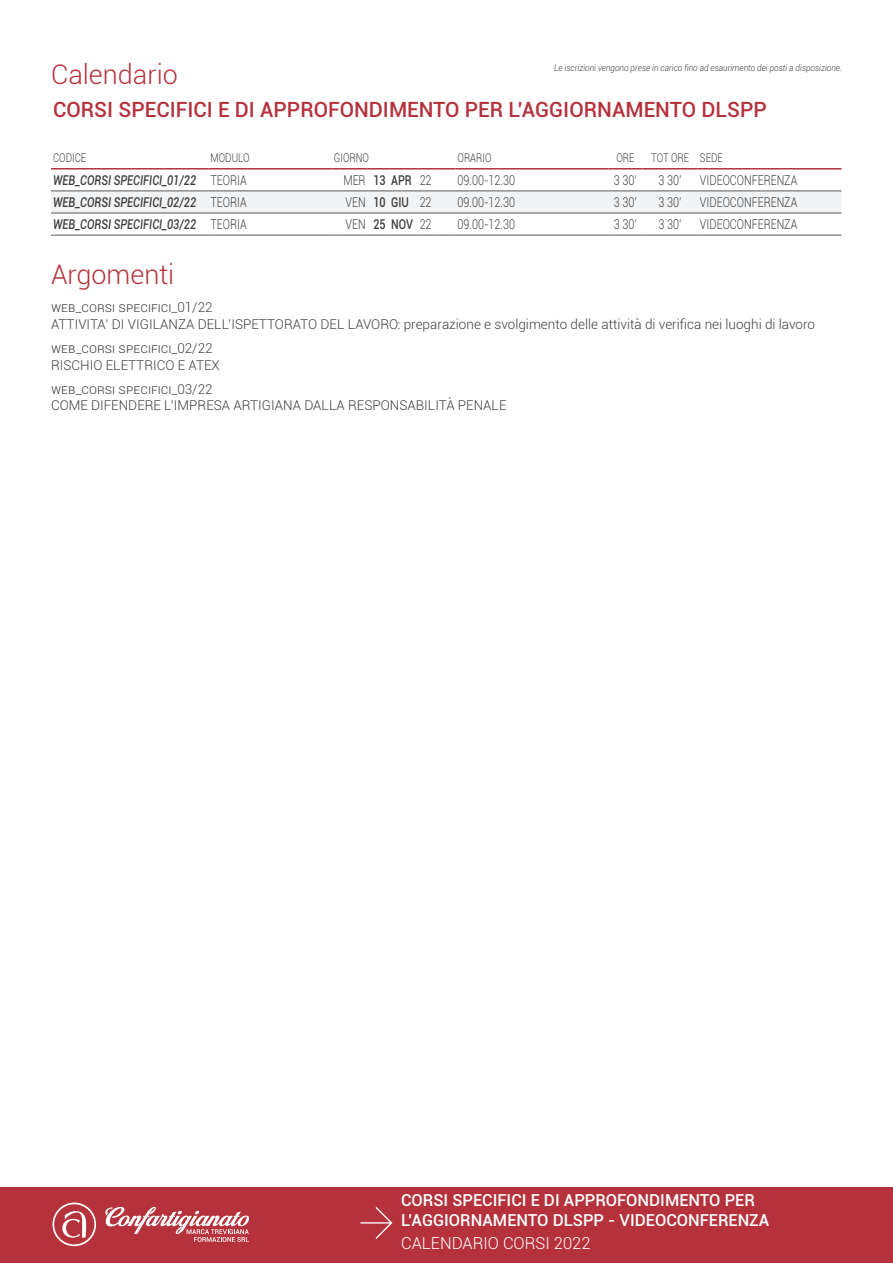
<style>
.page{position:relative;width:893px;height:1263px;background:#fff}
.page>*{position:absolute;margin:0;border:0;box-sizing:border-box;transform-origin:0 0}
.t1{font:300 27px "Roboto";color:#b5323c}
.t2{font:500 21px "Roboto";color:#b5323c}
.t3{font:500 16.5px/19.8px "Roboto";color:#fff}
.t4{font:300 16.5px "Roboto";color:#fff}
.t5{font:300 13.5px/16.2px "Roboto";color:#3e3e3f}
.t6{font:300 13.5px "Roboto";color:#3e3e3f;scale:.8 1}
.t7{font:italic 500 13.5px "Roboto";color:#3e3e3f;scale:.8 1}
.t8{font:500 13.5px "Roboto";color:#3e3e3f;scale:.8 1}
.t9{font:300 12px "Roboto";color:#3e3e3f;scale:.8 1}
.t10{font:italic 300 9px "Roboto";color:#3e3e3f;scale:.9 1}
</style>
<div class="page">
<div style="left:0;top:1187px;width:893px;height:76px;background:#b5323c"></div>
<svg style="left:360px;top:1207px;width:32px;height:32px"></svg>
<svg style="left:52px;top:1202px;width:44px;height:44px"></svg>
<svg style="left:105px;top:1207px;width:144px;height:35px"></svg>
<hr style="left:51px;top:235px;width:157px;height:1px;background:#57585a">
<hr style="left:208px;top:235px;width:124px;height:1px;background:#57585a">
<svg style="left:332px;top:235px;width:123px;height:1px"></svg>
<hr style="left:455px;top:235px;width:153px;height:1px;background:#57585a">
<hr style="left:608px;top:235px;width:34px;height:1px;background:#57585a">
<hr style="left:642px;top:235px;width:56px;height:1px;background:#57585a">
<hr style="left:698px;top:235px;width:143px;height:1px;background:#57585a">
<svg style="left:51px;top:190px;width:790px;height:24px"></svg>
<hr style="left:455px;top:190px;width:153px;height:1px;background:#57585a">
<hr style="left:608px;top:190px;width:34px;height:1px;background:#57585a">
<hr style="left:642px;top:190px;width:56px;height:1px;background:#57585a">
<hr style="left:698px;top:190px;width:143px;height:1px;background:#57585a">
<hr style="left:51px;top:168px;width:157px;height:2px;background:#b5323c">
<hr style="left:208px;top:168px;width:124px;height:2px;background:#b5323c">
<svg style="left:332px;top:168px;width:8px;height:2px"></svg>
<hr style="left:340px;top:168px;width:28px;height:2px;background:#b5323c">
<hr style="left:368px;top:168px;width:21px;height:2px;background:#b5323c">
<hr style="left:389px;top:168px;width:28px;height:2px;background:#b5323c">
<svg style="left:417px;top:168px;width:17px;height:2px"></svg>
<hr style="left:434px;top:168px;width:21px;height:2px;background:#b5323c">
<hr style="left:455px;top:168px;width:153px;height:2px;background:#b5323c">
<hr style="left:608px;top:168px;width:34px;height:2px;background:#b5323c">
<hr style="left:642px;top:168px;width:56px;height:2px;background:#b5323c">
<hr style="left:698px;top:168px;width:143px;height:2px;background:#b5323c">
<p class="t1" style="left:51px;top:56px;width:128px">Calendario</p>
<p class="t2" style="left:53px;top:95px;width:715px">CORSI SPECIFICI E DI APPROFONDIMENTO PER L’AGGIORNAMENTO DLSPP</p>
<p class="t9" style="left:53px;top:150px;width:43px">CODICE</p>
<p class="t9" style="left:210px;top:150px;width:50px">MODULO</p>
<p class="t9" style="left:334px;top:150px;width:45px">GIORNO</p>
<p class="t9" style="left:458px;top:150px;width:44px">ORARIO</p>
<p class="t9" style="left:616px;top:150px;width:24px">ORE</p>
<p class="t9" style="left:651px;top:150px;width:49px">TOT ORE</p>
<p class="t9" style="left:700px;top:150px;width:30px">SEDE</p>
<p class="t7" style="left:53px;top:171px;width:180px">WEB_CORSI SPECIFICI_01/22</p>
<p class="t6" style="left:210px;top:171px;width:47px">TEORIA</p>
<p class="t6" style="left:343px;top:171px;width:29px">MER</p>
<p class="t8" style="left:373px;top:171px;width:50px">13 APR</p>
<p class="t6" style="left:420px;top:171px;width:16px">22</p>
<p class="t6" style="left:458px;top:171px;width:73px">09.00-12.30</p>
<p class="t6" style="left:614px;top:171px;width:30px">3 30’</p>
<p class="t6" style="left:659px;top:171px;width:30px">3 30’</p>
<p class="t6" style="left:700px;top:171px;width:123px">VIDEOCONFERENZA</p>
<p class="t7" style="left:53px;top:193px;width:180px">WEB_CORSI SPECIFICI_02/22</p>
<p class="t6" style="left:210px;top:193px;width:47px">TEORIA</p>
<p class="t6" style="left:345px;top:193px;width:27px">VEN</p>
<p class="t8" style="left:373px;top:193px;width:46px">10 GIU</p>
<p class="t6" style="left:420px;top:193px;width:16px">22</p>
<p class="t6" style="left:458px;top:193px;width:73px">09.00-12.30</p>
<p class="t6" style="left:614px;top:193px;width:30px">3 30’</p>
<p class="t6" style="left:659px;top:193px;width:30px">3 30’</p>
<p class="t6" style="left:700px;top:193px;width:123px">VIDEOCONFERENZA</p>
<p class="t7" style="left:53px;top:215px;width:180px">WEB_CORSI SPECIFICI_03/22</p>
<p class="t6" style="left:210px;top:215px;width:47px">TEORIA</p>
<p class="t6" style="left:345px;top:215px;width:27px">VEN</p>
<p class="t8" style="left:373px;top:215px;width:51px">25 NOV</p>
<p class="t6" style="left:420px;top:215px;width:16px">22</p>
<p class="t6" style="left:458px;top:215px;width:73px">09.00-12.30</p>
<p class="t6" style="left:614px;top:215px;width:30px">3 30’</p>
<p class="t6" style="left:659px;top:215px;width:30px">3 30’</p>
<p class="t6" style="left:700px;top:215px;width:123px">VIDEOCONFERENZA</p>
<p class="t1" style="left:51px;top:255px;width:125px">Argomenti</p>
<p class="t5" style="left:51px;top:299px;width:766px">WEB_CORSI SPECIFICI_01/22<br>ATTIVITA’ DI VIGILANZA DELL’ISPETTORATO DEL LAVORO: preparazione e svolgimento delle attività di verifica nei luoghi di lavoro</p>
<p class="t5" style="left:51px;top:340px;width:170px">WEB_CORSI SPECIFICI_02/22<br>RISCHIO ELETTRICO E ATEX</p>
<p class="t5" style="left:51px;top:381px;width:457px">WEB_CORSI SPECIFICI_03/22<br>COME DIFENDERE L’IMPRESA ARTIGIANA DALLA RESPONSABILITÀ PENALE</p>
<p class="t10" style="left:554px;top:61px;width:321px">Le iscrizioni vengono prese in carico fino ad esaurimento dei posti a disposizione.</p>
<p class="t3" style="left:401px;top:1189px;width:370px">CORSI SPECIFICI E DI APPROFONDIMENTO PER<br>L’AGGIORNAMENTO DLSPP - VIDEOCONFERENZA</p>
<p class="t4" style="left:401px;top:1231px;width:191px">CALENDARIO CORSI 2022</p>
</div>
